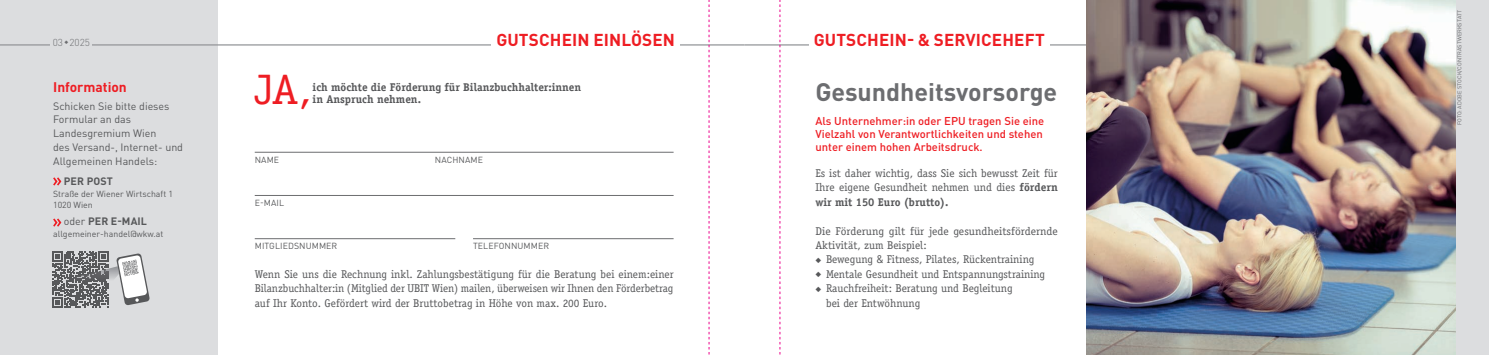
<style>
.page{position:relative;width:1489px;height:355px;background:#fff}
.page>*{position:absolute;margin:0;border:0;box-sizing:border-box;transform-origin:0 0}
.t1{font:42.62px "Officina Serif";color:#ee1d23}
.t2{font:700 25px "DIN Pro";color:#6c6d70}
.t3{font:700 17px "DIN Pro";letter-spacing:.01em;color:#ee1d23}
.t4{font:700 13.75px "DIN Pro";color:#ee1d23}
.t5{font:11.25px/14.4px "Officina Serif";color:#57585a;text-align:justify}
.t6{font:500 11.25px/13.1px "DIN Pro";color:#ee1d23}
.t7{font:700 11.25px/12.5px "Officina Serif";color:#57585a}
.t8{font:10.62px/13.8px "DIN Pro";color:#57585a}
.t9{font:700 10.62px "DIN Pro";letter-spacing:.01em;color:#57585a}
.t10{font:300 10px "DIN Pro";color:#6c6d70}
.t11{font:8.75px/11.2px "DIN Pro";color:#57585a}
.t12{font:5.62px "DIN Pro";letter-spacing:.01em;color:#6c6d70}
.s1{font-weight:400}
.s2{font-weight:700}
</style>
<div class="page">
<div style="left:0;top:0;width:218px;height:354px;background:#dcdddf"></div>
<hr style="left:0;top:44px;width:744px;height:1px;background:#939598">
<hr style="left:744px;top:44px;width:744px;height:1px;background:#939598">
<div style="left:491px;top:32px;width:189px;height:14px;background:#fff"></div>
<div style="left:808px;top:32px;width:241px;height:14px;background:#fff"></div>
<div style="left:1324px;top:0;width:164px;height:354px;background:#dcdddf"></div>
<svg style="left:53px;top:177px;width:8px;height:8px"></svg>
<svg style="left:53px;top:218px;width:8px;height:8px"></svg>
<svg style="left:52px;top:251px;width:98px;height:56px"></svg>
<div style="left:51px;top:38px;width:41px;height:8px;background:#dcdddf"></div>
<hr style="left:255px;top:152px;width:418px;height:1px;background:#6c6d70">
<hr style="left:255px;top:195px;width:418px;height:1px;background:#6c6d70">
<hr style="left:255px;top:238px;width:200px;height:1px;background:#6c6d70">
<hr style="left:473px;top:238px;width:200px;height:1px;background:#6c6d70">
<img style="left:1086px;top:0;width:369px;height:354px">
<svg style="left:779px;top:0;width:1px;height:354px"></svg>
<svg style="left:708px;top:0;width:1px;height:354px"></svg>
<p class="t10" style="left:53px;top:35px;width:39px">03 ◆ 2025</p>
<p class="t4" style="left:53px;top:78px;width:75px">Information</p>
<p class="t8" style="left:53px;top:98px;width:131px">Schicken Sie bitte dieses<br>Formular an das<br>Landesgremium Wien<br>des Versand-, Internet- und<br>Allgemeinen Handels:</p>
<p class="t9" style="left:64px;top:174px;width:51px">PER POST</p>
<p class="t11" style="left:53px;top:187px;width:121px">Straße der Wiener Wirtschaft 1<br>1020 Wien</p>
<p class="t9" style="left:64px;top:214px;width:85px"><span class="s1">oder</span> PER E-MAIL</p>
<p class="t11" style="left:53px;top:227px;width:112px">allgemeiner-handel@wkw.at</p>
<h3 class="t3" style="left:496px;top:28px;width:180px">GUTSCHEIN EINLÖSEN</h3>
<h3 class="t3" style="left:813px;top:28px;width:232px">GUTSCHEIN- &amp; SERVICEHEFT</h3>
<h1 class="t1" style="left:254px;top:65px;width:58px">JA,</h1>
<p class="t7" style="left:312px;top:80px;width:270px">ich möchte die Förderung für Bilanzbuchhalter:innen in Anspruch nehmen.</p>
<p class="t11" style="left:255px;top:154px;width:26px">NAME</p>
<p class="t11" style="left:435px;top:154px;width:50px">NACHNAME</p>
<p class="t11" style="left:255px;top:197px;width:31px">E-MAIL</p>
<p class="t11" style="left:255px;top:240px;width:84px">MITGLIEDSNUMMER</p>
<p class="t11" style="left:473px;top:240px;width:78px">TELEFONNUMMER</p>
<p class="t5" style="left:255px;top:266px;width:420px">Wenn Sie uns die Rechnung inkl. Zahlungsbestätigung für die Beratung bei einem:einer Bilanzbuchhalter:in (Mitglied der UBIT Wien) mailen, überweisen wir Ihnen den Förderbetrag auf Ihr Konto. Gefördert wird der Bruttobetrag in Höhe von max. 200 Euro.</p>
<h2 class="t2" style="left:815px;top:75px;width:243px">Gesundheitsvorsorge</h2>
<p class="t6" style="left:815px;top:113px;width:230px">Als Unternehmer:in oder EPU tragen Sie eine<br>Vielzahl von Verantwortlichkeiten und stehen unter einem hohen Arbeitsdruck.</p>
<p class="t5" style="left:815px;top:166px;width:244px">Es ist daher wichtig, dass Sie sich bewusst Zeit für Ihre eigene Gesundheit nehmen und dies <span class="s2">fördern wir mit 150 Euro (brutto).</span></p>
<p class="t5" style="left:815px;top:223px;width:244px">Die Förderung gilt für jede gesundheitsfördernde<br>Aktivität, zum Beispiel:</p>
<p class="t5" style="left:815px;top:252px;width:220px">◆ Bewegung &amp; Fitness, Pilates, Rückentraining</p>
<p class="t5" style="left:815px;top:266px;width:231px">◆ Mentale Gesundheit und Entspannungstraining</p>
<p class="t5" style="left:826px;top:281px;width:188px;text-indent:-11px">◆ Rauchfreiheit: Beratung und Begleitung bei der Entwöhnung</p>
<p class="t12" style="left:1455px;top:125px;width:116px;rotate:-90deg">FOTO: ADOBE STOCK/CONTRASTWERKSTATT</p>
</div>
